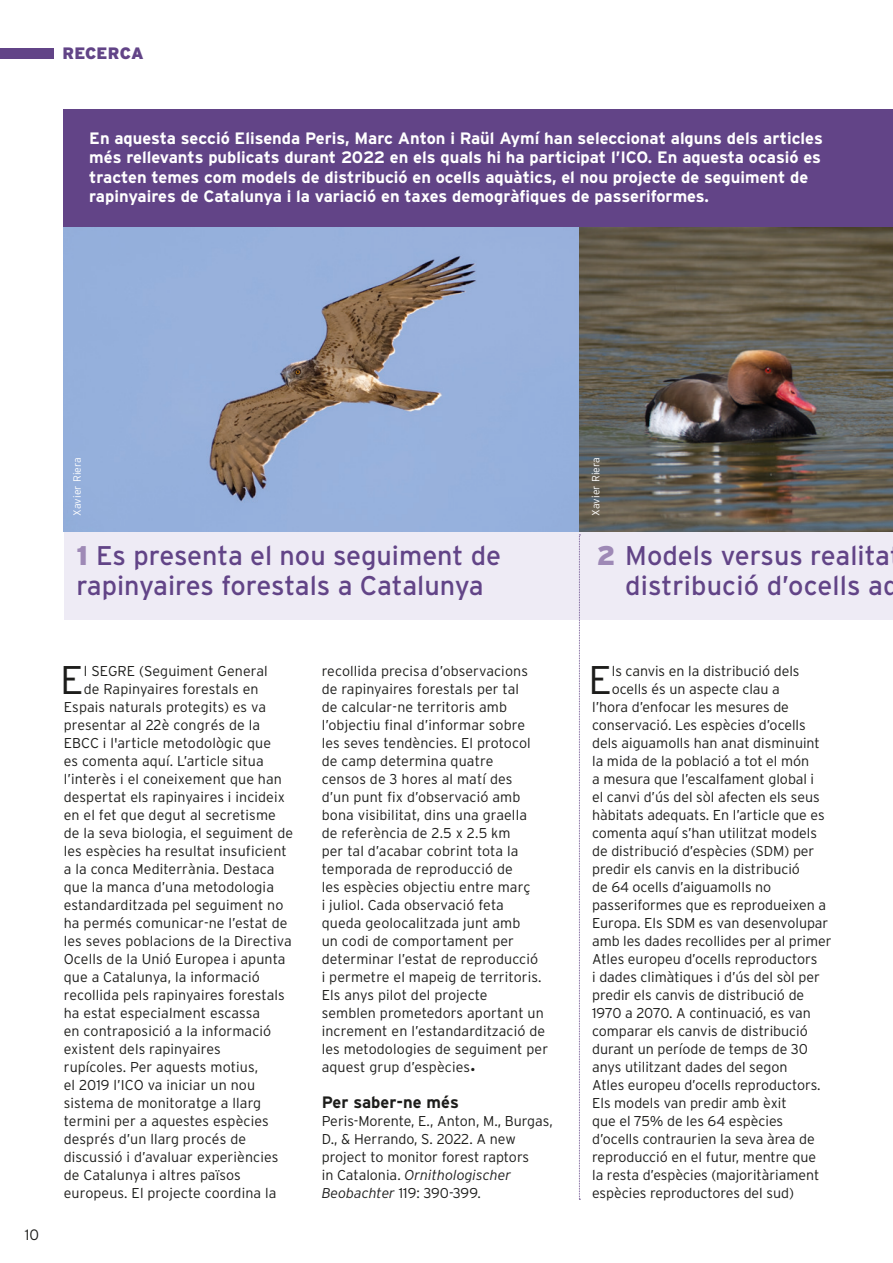
<style>
.page{position:relative;width:893px;height:1263px;background:#fff}
.page>*{position:absolute;margin:0;border:0;box-sizing:border-box;transform-origin:0 0}
.text_sense_sangria{font:300 39.9px "Interstate";color:#1d1d1b}
.t1{font:27px/30px "Interstate";color:#624487}
.t2{font:700 16.5px/19.5px "Interstate";color:#fff}
.text_sense_sangria-2{font:700 16.5px "Interstate";color:#1d1d1b}
.t3{font:900 16.5px "Interstate";letter-spacing:.01em;color:#624487}
.t4{font:300 15px "Interstate";color:#1d1d1b}
.text_sense_sangria-3{font:300 14.25px/18px "Interstate";color:#1d1d1b}
.ladillo{font:300 10.5px "Interstate";letter-spacing:.01em;color:#fff}
.s1{font-weight:900;color:#9e89b6}
.s2{font-size:15px}
.s3{font-style:italic;color:#222}
</style>
<div class="page">
<div style="left:0;top:48px;width:54px;height:11px;background:#624487"></div>
<div style="left:64px;top:530px;width:516px;height:90px;background:#eeebf5"></div>
<div style="left:580px;top:531px;width:313px;height:89px;background:#eeebf5"></div>
<svg style="left:579px;top:534px;width:1px;height:666px"></svg>
<div style="left:64px;top:109px;width:829px;height:192px;background:#624487"></div>
<img style="left:64px;top:227px;width:829px;height:304px">
<p class="t3" style="left:63px;top:44px;width:83px">RECERCA</p>
<p class="t2" style="left:89px;top:128px;width:735px">En aquesta secció Elisenda Peris, Marc Anton i Raül Aymí han seleccionat alguns dels articles més rellevants publicats durant 2022 en els quals hi ha participat l’ICO. En aquesta ocasió es tracten temes com models de distribució en ocells aquàtics, el nou projecte de seguiment de rapinyaires de Catalunya i la variació en taxes demogràfiques de passeriformes.</p>
<p class="ladillo" style="left:71px;top:516px;width:60px;rotate:-90deg">Xavier Riera</p>
<p class="ladillo" style="left:590px;top:516px;width:60px;rotate:-90deg">Xavier Riera</p>
<p class="t1" style="left:77px;top:540px;width:426px"><span class="s1">1</span> Es presenta el nou seguiment de rapinyaires forestals a Catalunya</p>
<p class="t1" style="left:625px;top:540px;width:275px;text-indent:-29px"><span class="s1">2</span> Models versus realita distribució d’ocells aq</p>
<p class="t4" style="left:25px;top:1226px;width:16px">10</p>
<p class="text_sense_sangria" style="left:60px;top:657px;width:25px">E</p>
<p class="text_sense_sangria-3" style="left:84px;top:662px;width:185px">l SEGRE (Seguiment General</p>
<p class="text_sense_sangria-3" style="left:84px;top:680px;width:176px">de Rapinyaires forestals en</p>
<p class="text_sense_sangria-3" style="left:64px;top:698px;width:204px">Espais naturals protegits) es va</p>
<p class="text_sense_sangria-3" style="left:64px;top:716px;width:198px">presentar al 22è congrés de la</p>
<p class="text_sense_sangria-3" style="left:64px;top:734px;width:209px">EBCC i l'article metodològic que</p>
<p class="text_sense_sangria-3" style="left:64px;top:752px;width:202px">es comenta aquí. L’article situa</p>
<p class="text_sense_sangria-3" style="left:64px;top:770px;width:220px">l’interès i el coneixement que han</p>
<p class="text_sense_sangria-3" style="left:64px;top:788px;width:223px">despertat els rapinyaires i incideix</p>
<p class="text_sense_sangria-3" style="left:64px;top:806px;width:214px">en el fet que degut al secretisme</p>
<p class="text_sense_sangria-3" style="left:64px;top:824px;width:231px">de la seva biologia, el seguiment de</p>
<p class="text_sense_sangria-3" style="left:64px;top:842px;width:225px">les espècies ha resultat insuficient</p>
<p class="text_sense_sangria-3" style="left:64px;top:860px;width:212px">a la conca Mediterrània. Destaca</p>
<p class="text_sense_sangria-3" style="left:64px;top:878px;width:212px">que la manca d’una metodologia</p>
<p class="text_sense_sangria-3" style="left:64px;top:896px;width:221px">estandarditzada pel seguiment no</p>
<p class="text_sense_sangria-3" style="left:64px;top:914px;width:225px">ha permés comunicar-ne l’estat de</p>
<p class="text_sense_sangria-3" style="left:64px;top:932px;width:229px">les seves poblacions de la Directiva</p>
<p class="text_sense_sangria-3" style="left:64px;top:950px;width:223px">Ocells de la Unió Europea i apunta</p>
<p class="text_sense_sangria-3" style="left:64px;top:968px;width:198px">que a Catalunya, la informació</p>
<p class="text_sense_sangria-3" style="left:64px;top:986px;width:223px">recollida pels rapinyaires forestals</p>
<p class="text_sense_sangria-3" style="left:64px;top:1004px;width:198px">ha estat especialment escassa</p>
<p class="text_sense_sangria-3" style="left:64px;top:1022px;width:209px">en contraposició a la informació</p>
<p class="text_sense_sangria-3" style="left:64px;top:1040px;width:158px">existent dels rapinyaires</p>
<p class="text_sense_sangria-3" style="left:64px;top:1058px;width:196px">rupícoles. Per aquests motius,</p>
<p class="text_sense_sangria-3" style="left:64px;top:1076px;width:193px">el 2019 l’ICO va iniciar un nou</p>
<p class="text_sense_sangria-3" style="left:64px;top:1094px;width:199px">sistema de monitoratge a llarg</p>
<p class="text_sense_sangria-3" style="left:64px;top:1112px;width:206px">termini per a aquestes espècies</p>
<p class="text_sense_sangria-3" style="left:64px;top:1130px;width:184px">després d’un llarg procés de</p>
<p class="text_sense_sangria-3" style="left:64px;top:1148px;width:216px">discussió i d’avaluar experiències</p>
<p class="text_sense_sangria-3" style="left:64px;top:1166px;width:178px">de Catalunya i altres països</p>
<p class="text_sense_sangria-3" style="left:64px;top:1184px;width:214px">europeus. El projecte coordina la</p>
<p class="text_sense_sangria-3" style="left:322px;top:662px;width:228px">recollida precisa d’observacions<br>de rapinyaires forestals per tal<br>de calcular-ne territoris amb l’objectiu final d’informar sobre<br>les seves tendències. El protocol de camp determina quatre<br>censos de 3 hores al matí des<br>d’un punt fix d’observació amb bona visibilitat, dins una graella<br>de referència de 2.5 x 2.5 km<br>per tal d’acabar cobrint tota la temporada de reproducció de<br>les espècies objectiu entre març<br>i juliol. Cada observació feta<br>queda geolocalitzada junt amb<br>un codi de comportament per determinar l’estat de reproducció<br>i permetre el mapeig de territoris.<br>Els anys pilot del projecte<br>semblen prometedors aportant un increment en l’estandardització de les metodologies de seguiment per aquest grup d’espècies<span class="s2">•</span></p>
<p class="text_sense_sangria-2" style="left:322px;top:1093px;width:139px">Per saber-ne més</p>
<p class="text_sense_sangria-3" style="left:322px;top:1112px;width:232px">Peris-Morente, E., Anton, M., Burgas,<br>D., &amp; Herrando, S. 2022. A new project to monitor forest raptors<br>in Catalonia. <span class="s3">Ornithologischer<br>Beobachter</span> 119: 390-399.</p>
<p class="text_sense_sangria" style="left:588px;top:657px;width:25px">E</p>
<p class="text_sense_sangria-3" style="left:612px;top:662px;width:189px">ls canvis en la distribució dels</p>
<p class="text_sense_sangria-3" style="left:612px;top:680px;width:170px">ocells és un aspecte clau a</p>
<p class="text_sense_sangria-3" style="left:592px;top:698px;width:198px">l’hora d’enfocar les mesures de</p>
<p class="text_sense_sangria-3" style="left:592px;top:716px;width:215px">conservació. Les espècies d’ocells</p>
<p class="text_sense_sangria-3" style="left:592px;top:734px;width:229px">dels aiguamolls han anat disminuint</p>
<p class="text_sense_sangria-3" style="left:592px;top:752px;width:219px">la mida de la població a tot el món</p>
<p class="text_sense_sangria-3" style="left:592px;top:770px;width:224px">a mesura que l’escalfament global i</p>
<p class="text_sense_sangria-3" style="left:592px;top:788px;width:229px">el canvi d’ús del sòl afecten els seus</p>
<p class="text_sense_sangria-3" style="left:592px;top:806px;width:234px">hàbitats adequats. En l’article que es</p>
<p class="text_sense_sangria-3" style="left:592px;top:824px;width:226px">comenta aquí s’han utilitzat models</p>
<p class="text_sense_sangria-3" style="left:592px;top:842px;width:224px">de distribució d’espècies (SDM) per</p>
<p class="text_sense_sangria-3" style="left:592px;top:860px;width:209px">predir els canvis en la distribució</p>
<p class="text_sense_sangria-3" style="left:592px;top:878px;width:181px">de 64 ocells d’aiguamolls no</p>
<p class="text_sense_sangria-3" style="left:592px;top:896px;width:236px">passeriformes que es reprodueixen a</p>
<p class="text_sense_sangria-3" style="left:592px;top:914px;width:238px">Europa. Els SDM es van desenvolupar</p>
<p class="text_sense_sangria-3" style="left:592px;top:932px;width:241px">amb les dades recollides per al primer</p>
<p class="text_sense_sangria-3" style="left:592px;top:950px;width:227px">Atles europeu d’ocells reproductors</p>
<p class="text_sense_sangria-3" style="left:592px;top:968px;width:229px">i dades climàtiques i d’ús del sòl per</p>
<p class="text_sense_sangria-3" style="left:592px;top:986px;width:214px">predir els canvis de distribució de</p>
<p class="text_sense_sangria-3" style="left:592px;top:1004px;width:220px">1970 a 2070. A continuació, es van</p>
<p class="text_sense_sangria-3" style="left:592px;top:1022px;width:217px">comparar els canvis de distribució</p>
<p class="text_sense_sangria-3" style="left:592px;top:1040px;width:217px">durant un període de temps de 30</p>
<p class="text_sense_sangria-3" style="left:592px;top:1058px;width:197px">anys utilitzant dades del segon</p>
<p class="text_sense_sangria-3" style="left:592px;top:1076px;width:230px">Atles europeu d’ocells reproductors.</p>
<p class="text_sense_sangria-3" style="left:592px;top:1094px;width:196px">Els models van predir amb èxit</p>
<p class="text_sense_sangria-3" style="left:592px;top:1112px;width:193px">que el 75% de les 64 espècies</p>
<p class="text_sense_sangria-3" style="left:592px;top:1130px;width:224px">d’ocells contraurien la seva àrea de</p>
<p class="text_sense_sangria-3" style="left:592px;top:1148px;width:226px">reproducció en el futur, mentre que</p>
<p class="text_sense_sangria-3" style="left:592px;top:1166px;width:229px">la resta d’espècies (majoritàriament</p>
<p class="text_sense_sangria-3" style="left:592px;top:1184px;width:203px">espècies reproductores del sud)</p>
</div>
